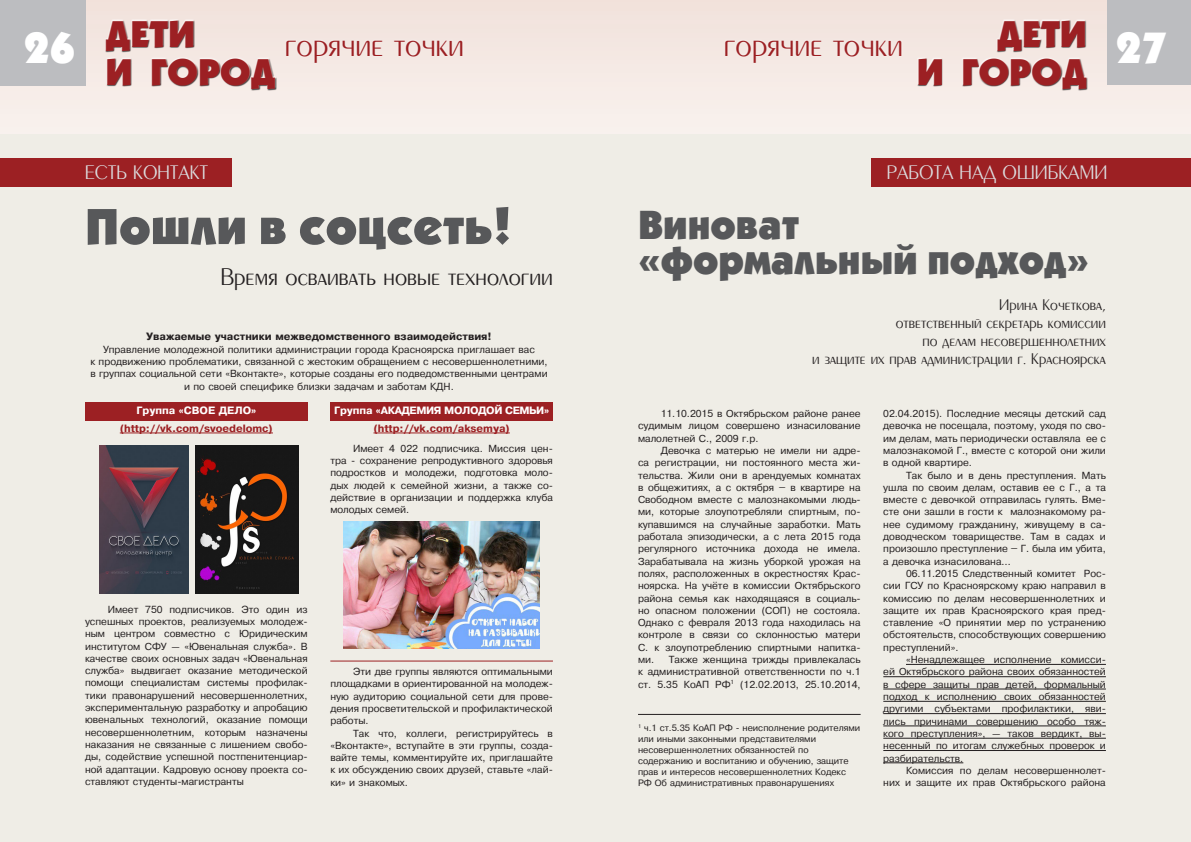
<style>
.page{position:relative;width:1191px;height:842px;background:#f7ede7}
.page>*{position:absolute;margin:0;border:0;box-sizing:border-box;transform-origin:0 0}
.ЗАГОЛОВОК{font:900 51px "Kabel CTT";color:#57585a}
.ОСНОВНОЙ{font:900 44.2px "Kabel CTT";color:#fff}
.ЗАГОЛОВОК-2{font:900 41px/35px "Kabel CTT";color:#57585a}
.t1{font:900 37.5px/37.8px "Kabel CTT";color:#9c2023;text-align:right}
.t2{font:300 33.7px "Penta";color:#9c2023}
.ПОДЗАГ{font:300 25px "Penta";color:#231f20}
.ОСНОВНОЙ-2{font:300 20.3px "Penta";color:#dcdddf}
.ПОДПИСЬ{font:300 16px/18px "Penta";color:#231f20;text-align:right}
.ОСНОВНОЙ-3{font:10px/12.3px "Pragmatica Plain";color:#231f20;text-align:justify}
.ОСНОВНОЙ-4{font:700 10px "Pragmatica";color:#231f20}
.ОСНОВНОЙ-5{font:700 10px "Pragmatica";color:#9c2023}
.ОСНОВНОЙ-6{font:700 10px "Pragmatica";letter-spacing:-.04em;color:#fff}
.ОСНОВНОЙ-7{font:700 10px "Pragmatica";color:#fff}
.ОСНОВНОЙ-8{font:9px/11px "Pragmatica Plain";color:#231f20}
</style>
<div class="page">
<div style="left:0;top:0;width:85px;height:85px;background:#bcbdc0"></div>
<div style="left:1107px;top:0;width:84px;height:84px;background:#bcbdc0"></div>
<div style="left:284px;top:38px;width:181px;height:27px;background:#f5e9e4"></div>
<div style="left:105px;top:20px;width:172px;height:70px;background:#231f20;opacity:.75"></div>
<div style="left:723px;top:38px;width:180px;height:27px;background:#f5e9e4"></div>
<div style="left:917px;top:20px;width:170px;height:70px;background:#231f20;opacity:.75"></div>
<div style="left:0;top:135px;width:1191px;height:707px;background:#efede6"></div>
<div style="left:0;top:159px;width:231px;height:28px;background:#9c2023"></div>
<div style="left:872px;top:159px;width:319px;height:28px;background:#9c2023"></div>
<hr style="left:906px;top:664px;width:200px;height:1px;background:#231f20">
<hr style="left:883px;top:676px;width:223px;height:1px;background:#231f20">
<hr style="left:883px;top:689px;width:223px;height:1px;background:#231f20">
<hr style="left:883px;top:701px;width:223px;height:1px;background:#231f20">
<hr style="left:883px;top:713px;width:223px;height:1px;background:#231f20">
<hr style="left:883px;top:725px;width:223px;height:1px;background:#231f20">
<hr style="left:883px;top:738px;width:223px;height:1px;background:#231f20">
<hr style="left:883px;top:750px;width:223px;height:1px;background:#231f20">
<hr style="left:883px;top:762px;width:80px;height:1px;background:#231f20">
<hr style="left:638px;top:714px;width:222px;height:1px;background:#231f20">
<img style="left:99px;top:446px;width:89px;height:147px">
<img style="left:196px;top:446px;width:103px;height:147px">
<div style="left:85px;top:402px;width:223px;height:18px;background:#9c2023"></div>
<div style="left:330px;top:402px;width:223px;height:18px;background:#9c2023"></div>
<hr style="left:120px;top:433px;width:153px;height:1px;background:#9c2023">
<hr style="left:373px;top:433px;width:137px;height:1px;background:#9c2023">
<hr style="left:330px;top:660px;width:223px;height:1px;background:#9c2023">
<img style="left:344px;top:522px;width:195px;height:127px">
<h3 class="t1" style="left:105px;top:14px;width:91px">ДЕТИ</h3>
<h3 class="t1" style="left:916px;top:14px;width:172px">ДЕТИ<br>И ГОРОД</h3>
<p class="ОСНОВНОЙ" style="left:24px;top:21px;width:52px">26</p>
<p class="ОСНОВНОЙ" style="left:1116px;top:21px;width:52px">27</p>
<h3 class="t2" style="left:285px;top:29px;width:181px">горячие точки</h3>
<h3 class="t2" style="left:724px;top:29px;width:181px">горячие точки</h3>
<h3 class="t1" style="left:105px;top:52px;width:172px">И ГОРОД</h3>
<p class="ОСНОВНОЙ-2" style="left:85px;top:163px;width:124px">ЕСТЬ КОНТАКТ</p>
<p class="ОСНОВНОЙ-2" style="left:887px;top:163px;width:222px">РАБОТА НАД ОШИБКАМИ</p>
<p class="ЗАГОЛОВОК" style="left:85px;top:195px;width:429px">Пошли в соцсеть!</p>
<p class="ЗАГОЛОВОК-2" style="left:638px;top:206px;width:453px">Виноват<br>«формальный подход»</p>
<p class="ПОДЗАГ" style="left:221px;top:265px;width:334px">Время осваивать новые технологии</p>
<p class="ОСНОВНОЙ-4" style="left:146px;top:331px;width:347px">Уважаемые участники межведомственного взаимодействия!</p>
<p class="ОСНОВНОЙ-3" style="left:90px;top:343px;width:459px;text-align:center">Управление молодежной политики администрации города Красноярска приглашает вас<br>к продвижению проблематики, связанной с жестоким обращением с несовершеннолетними, в группах социальной сети «Вконтакте», которые созданы его подведомственными центрами и по своей специфике близки задачам и заботам КДН.</p>
<p class="ОСНОВНОЙ-7" style="left:136px;top:405px;width:121px">Группа «СВОЕ ДЕЛО»</p>
<p class="ОСНОВНОЙ-5" style="left:120px;top:423px;width:155px">(http://vk.com/svoedelomc)</p>
<p class="ОСНОВНОЙ-6" style="left:334px;top:405px;width:216px">Группа «АКАДЕМИЯ МОЛОДОЙ СЕМЬИ»</p>
<p class="ОСНОВНОЙ-5" style="left:373px;top:423px;width:138px">(http://vk.com/aksemya)</p>
<p class="ОСНОВНОЙ-3" style="left:330px;top:442px;width:224px;text-indent:23px">Имеет 4 022 подписчика. Миссия цен&shy;тра - сохранение репродуктивного здоровья подростков и молодежи, подготовка моло&shy;дых людей к семейной жизни, а также со&shy;действие в организации и поддержка клуба молодых семей.</p>
<p class="ОСНОВНОЙ-3" style="left:85px;top:603px;width:224px;text-indent:23px">Имеет 750 подписчиков. Это один из успешных проектов, реализуемых молодеж&shy;ным центром совместно с Юридическим институтом СФУ — «Ювенальная служба». В качестве своих основных задач «Ювенальная служба» выдвигает оказание методической помощи специалистам системы профилак&shy;тики правонарушений несовершеннолетних, экспериментальную разработку и апробацию ювенальных технологий, оказание помощи несовершеннолетним, которым назначены наказания не связанные с лишением свобо&shy;ды, содействие успешной постпенитенциар&shy;ной адаптации. Кадровую основу проекта со&shy;ставляют студенты-магистранты</p>
<p class="ОСНОВНОЙ-3" style="left:330px;top:665px;width:224px;text-indent:23px">Эти две группы являются оптимальными площадками в ориентированной на молодеж&shy;ную аудиторию социальной сети для прове&shy;дения просветительской и профилактической работы.</p>
<p class="ОСНОВНОЙ-3" style="left:330px;top:727px;width:224px;text-indent:23px">Так что, коллеги, регистрируйтесь в «Вконтакте», вступайте в эти группы, созда&shy;вайте темы, комментируйте их, приглашайте к их обсуждению своих друзей, ставьте «лай&shy;ки» и знакомых.</p>
<p class="ПОДПИСЬ" style="left:896px;top:296px;width:212px">Ирина Кочеткова,<br>ответственный секретарь комиссии</p>
<p class="ПОДПИСЬ" style="left:922px;top:332px;width:185px">по делам несовершеннолетних</p>
<p class="ПОДПИСЬ" style="left:812px;top:350px;width:295px">и защите их прав администрации г. Красноярска</p>
<p class="ОСНОВНОЙ-3" style="left:638px;top:408px;width:224px;text-indent:23px">11.10.2015 в Октябрьском районе ранее судимым лицом совершено изнасилование малолетней С., 2009 г.р.</p>
<p class="ОСНОВНОЙ-3" style="left:638px;top:444px;width:224px;text-indent:23px">Девочка с матерью не имели ни адре&shy;са регистрации, ни постоянного места жи&shy;тельства. Жили они в арендуемых комнатах в общежитиях, а с октября – в квартире на Свободном вместе с малознакомыми людь&shy;ми, которые злоупотребляли спиртным, по&shy;купавшимся на случайные заработки. Мать работала эпизодически, а с лета 2015 года регулярного источника дохода не имела.<br>Зарабатывала на жизнь уборкой урожая на полях, расположенных в окрестностях Крас&shy;ноярска. На учёте в комиссии Октябрьского района семья как находящаяся в социаль&shy;но опасном положении (СОП) не состояла.<br>Однако с февраля 2013 года находилась на контроле в связи со склонностью матери С. к злоупотреблению спиртными напитка&shy;ми. Также женщина трижды привлекалась к административной ответственности по ч.1 ст. 5.35 КоАП РФ<sup>1</sup> (12.02.2013, 25.10.2014,</p>
<p class="ОСНОВНОЙ-8" style="left:638px;top:722px;width:224px"><sup>1</sup> ч.1 ст.5.35 КоАП РФ - неисполнение родителями или иными законными представителями несовершеннолетних обязанностей по содержанию и воспитанию и обучению, защите прав и интересов несовершеннолетних Кодекс РФ Об административных правонарушениях</p>
<p class="ОСНОВНОЙ-3" style="left:883px;top:408px;width:224px">02.04.2015). Последние месяцы детский сад девочка не посещала, поэтому, уходя по сво&shy;им делам, мать периодически оставляла ее с малознакомой Г., вместе с которой они жили в одной квартире.</p>
<p class="ОСНОВНОЙ-3" style="left:883px;top:469px;width:224px;text-indent:23px">Так было и в день преступления. Мать ушла по своим делам, оставив ее с Г., а та вместе с девочкой отправилась гулять. Вме&shy;сте они зашли в гости к малознакомому ра&shy;нее судимому гражданину, живущему в са&shy;доводческом товариществе. Там в садах и произошло преступление – Г. была им убита, а девочка изнасилована…</p>
<p class="ОСНОВНОЙ-3" style="left:883px;top:567px;width:224px;text-indent:23px">06.11.2015 Следственный комитет Рос&shy;сии ГСУ по Красноярскому краю направил в комиссию по делам несовершеннолетних и защите их прав Красноярского края пред&shy;ставление «О принятии мер по устранению обстоятельств, способствующих совершению преступлений».</p>
<p class="ОСНОВНОЙ-3" style="left:883px;top:654px;width:224px;text-indent:23px">«Ненадлежащее исполнение комисси&shy;ей Октябрьского района своих обязанностей в сфере защиты прав детей, формальный подход к исполнению своих обязанностей другими субъектами профилактики, яви&shy;лись причинами совершению особо тяж&shy;кого преступления», — таков вердикт, вы&shy;несенный по итогам служебных проверок и разбирательств.</p>
<p class="ОСНОВНОЙ-3" style="left:883px;top:764px;width:224px;text-align:right">Комиссия по делам несовершеннолет-<br>них и защите их прав Октябрьского района</p>
</div>
